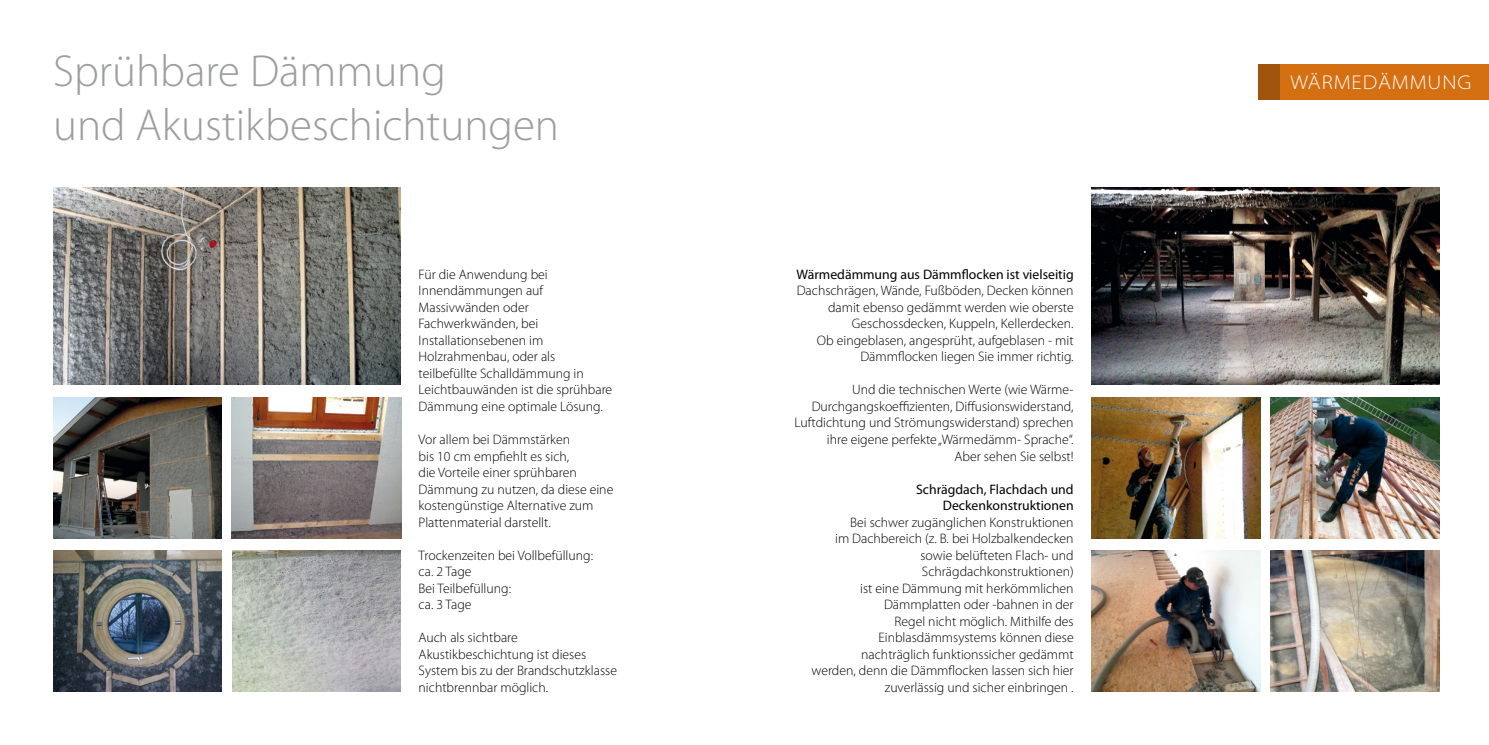
<style>
.page{position:relative;width:1489px;height:745px;background:#fff}
.page>*{position:absolute;margin:0;border:0;box-sizing:border-box;transform-origin:0 0}
.t1{font:300 45px/54px "Myriad Pro";color:#9c9e9f}
.t2{font:300 semi-expanded 20px "Myriad Pro";letter-spacing:.05em;color:#fff}
.t3{font:300 13.75px/16.5px "Myriad Pro";color:#000}
.t4{font:13.75px/16.5px "Myriad Pro";color:#000;text-align:right}
</style>
<div class="page">
<div style="left:1258px;top:64px;width:230px;height:35px;background:#d57012"></div>
<div style="left:1258px;top:64px;width:21px;height:35px;background:#a1540d"></div>
<img style="left:1091px;top:188px;width:348px;height:196px">
<img style="left:1270px;top:397px;width:169px;height:141px">
<img style="left:1091px;top:397px;width:168px;height:141px">
<img style="left:1270px;top:550px;width:168px;height:141px">
<img style="left:1091px;top:550px;width:168px;height:141px">
<img style="left:53px;top:188px;width:348px;height:196px">
<img style="left:232px;top:397px;width:169px;height:141px">
<img style="left:53px;top:397px;width:169px;height:141px">
<img style="left:232px;top:550px;width:169px;height:141px">
<img style="left:53px;top:550px;width:169px;height:141px">
<h1 class="t1" style="left:53px;top:45px;width:507px">Sprühbare Dämmung<br>und Akustikbeschichtungen</h1>
<p class="t3" style="left:418px;top:266px;width:195px">Für die Anwendung bei<br>Innendämmungen auf<br>Massivwänden oder<br>Fachwerkwänden, bei<br>Installationsebenen im<br>Holzrahmenbau, oder als teilbefüllte Schalldämmung in<br>Leichtbauwänden ist die sprühbare<br>Dämmung eine optimale Lösung.</p>
<p class="t3" style="left:418px;top:431px;width:196px">Vor allem bei Dämmstärken<br>bis 10 cm empfiehlt es sich,<br>die Vorteile einer sprühbaren<br>Dämmung zu nutzen, da diese eine kostengünstige Alternative zum<br>Plattenmaterial darstellt.</p>
<p class="t3" style="left:418px;top:546px;width:176px">Trockenzeiten bei Vollbefüllung: ca. 2 Tage<br>Bei Teilbefüllung:<br>ca. 3 Tage</p>
<p class="t3" style="left:418px;top:629px;width:200px">Auch als sichtbare<br>Akustikbeschichtung ist dieses<br>System bis zu der Brandschutzklasse nichtbrennbar möglich.</p>
<p class="t4" style="left:796px;top:266px;width:279px">Wärmedämmung aus Dämmflocken ist vielseitig</p>
<p class="t3" style="left:796px;top:282px;width:278px;text-align:right">Dachschrägen, Wände, Fußböden, Decken können damit ebenso gedämmt werden wie oberste Geschossdecken, Kuppeln, Kellerdecken.<br>Ob eingeblasen, angesprüht, aufgeblasen - mit Dämmflocken liegen Sie immer richtig.</p>
<p class="t3" style="left:794px;top:381px;width:280px;text-align:right">Und die technischen Werte (wie Wärme-Durchgangskoeffizienten, Diffusionswiderstand, Luftdichtung und Strömungswiderstand) sprechen ihre eigene perfekte „Wärmedämm- Sprache“.<br>Aber sehen Sie selbst!</p>
<p class="t4" style="left:916px;top:480px;width:159px">Schrägdach, Flachdach und<br>Deckenkonstruktionen</p>
<p class="t3" style="left:811px;top:513px;width:263px;text-align:right">Bei schwer zugänglichen Konstruktionen<br>im Dachbereich (z. B. bei Holzbalkendecken sowie belüfteten Flach- und Schrägdachkonstruktionen)<br>ist eine Dämmung mit herkömmlichen Dämmplatten oder -bahnen in der<br>Regel nicht möglich. Mithilfe des Einblasdämmsystems können diese nachträglich funktionssicher gedämmt<br>werden, denn die Dämmflocken lassen sich hier zuverlässig und sicher einbringen .</p>
<h2 class="t2" style="left:1290px;top:71px;width:182px">WÄRMEDÄMMUNG</h2>
</div>
